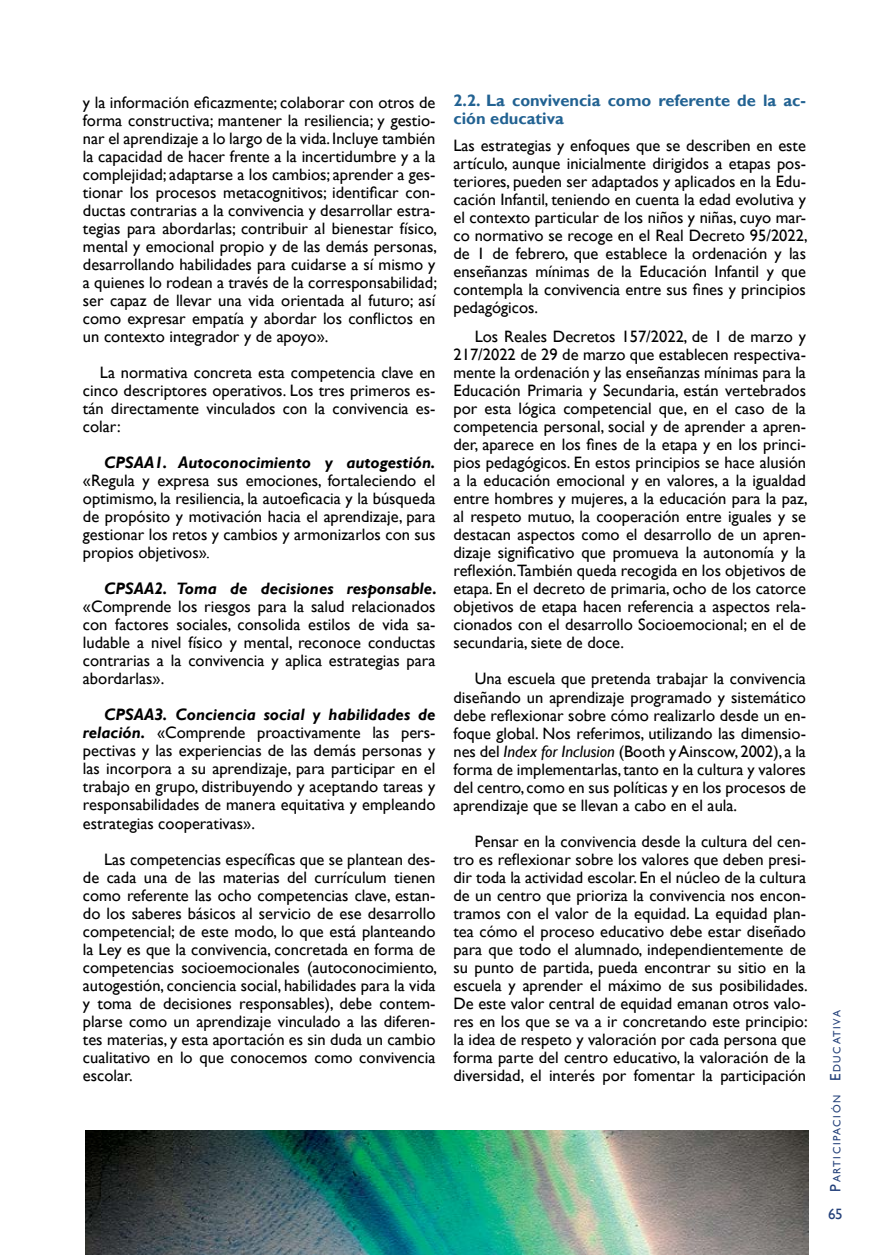
<style>
.page{position:relative;width:889px;height:1255px;background:#fff}
.page>*{position:absolute;margin:0;border:0;box-sizing:border-box;transform-origin:0 0}
.t1{font:16.5px/18px "Gill Sans";color:#000;text-align:justify}
.t2{font:italic 700 16.5px "Gill Sans";color:#000}
.t3{font:700 16.5px/18px "Gill Sans";color:#226292}
.t4{font:15px "Gill Sans";color:#24417a}
.t5{font:10.5px "Gill Sans";letter-spacing:.155em;color:#24417a}
.s1{font-style:italic}
.s2{font-weight:700;font-style:italic}
.s3{font-size:15px}
</style>
<div class="page">
<img style="left:85px;top:1130px;width:723px;height:124px">
<p class="t1" style="left:83px;top:94px;width:356px">y la información eficazmente; colaborar con otros de forma constructiva; mantener la resiliencia; y gestio&shy;nar el aprendizaje a lo largo de la vida. Incluye también la capacidad de hacer frente a la incertidumbre y a la complejidad; adaptarse a los cambios; aprender a ges&shy;tionar los procesos metacognitivos; identificar con&shy;ductas contrarias a la convivencia y desarrollar estra&shy;tegias para abordarlas; contribuir al bienestar físico, mental y emocional propio y de las demás personas, desarrollando habilidades para cuidarse a sí mismo y a quienes lo rodean a través de la corresponsabilidad; ser capaz de llevar una vida orientada al futuro; así como expresar empatía y abordar los conflictos en un contexto integrador y de apoyo».</p>
<p class="t1" style="left:83px;top:364px;width:354px;text-indent:17px">La normativa concreta esta competencia clave en cinco descriptores operativos. Los tres primeros es&shy;tán directamente vinculados con la convivencia es&shy;colar:</p>
<p class="t2" style="left:104px;top:453px;width:333px">CPSAA1. Autoconocimiento y autogestión.</p>
<p class="t1" style="left:83px;top:472px;width:354px">«Regula y expresa sus emociones, fortaleciendo el optimismo, la resiliencia, la autoeficacia y la búsqueda de propósito y motivación hacia el aprendizaje, para gestionar los retos y cambios y armonizarlos con sus propios objetivos»<span class="s1">.</span></p>
<p class="t2" style="left:104px;top:579px;width:334px">CPSAA2. Toma de decisiones responsable.</p>
<p class="t1" style="left:83px;top:598px;width:354px">«Comprende los riesgos para la salud relacionados con factores sociales, consolida estilos de vida sa&shy;ludable a nivel físico y mental, reconoce conductas contrarias a la convivencia y aplica estrategias para abordarlas».</p>
<p class="t1" style="left:83px;top:706px;width:354px;text-indent:21px"><span class="s2">CPSAA3. Conciencia social y habilidades de relación.</span> «Comprende proactivamente las pers&shy;pectivas y las experiencias de las demás personas y las incorpora a su aprendizaje, para participar en el trabajo en grupo, distribuyendo y aceptando tareas y responsabilidades de manera equitativa y empleando estrategias cooperativas».</p>
<p class="t1" style="left:83px;top:850px;width:356px;text-indent:21px">Las competencias específicas que se plantean des&shy;de cada una de las materias del currículum tienen como referente las ocho competencias clave, estan&shy;do los saberes básicos al servicio de ese desarrollo competencial; de este modo, lo que está planteando la Ley es que la convivencia, concretada en forma de competencias socioemocionales (autoconocimiento, autogestión, conciencia social, habilidades para la vida y toma de decisiones responsables), debe contem&shy;plarse como un aprendizaje vinculado a las diferen&shy;tes materias, y esta aportación es sin duda un cambio cualitativo en lo que conocemos como convivencia escolar.</p>
<p class="t3" style="left:453px;top:92px;width:354px">2.2. La convivencia como referente de la ac&shy;ción educativa</p>
<p class="t1" style="left:453px;top:136px;width:356px">Las estrategias y enfoques que se describen en este artículo, aunque inicialmente dirigidos a etapas pos&shy;teriores, pueden ser adaptados y aplicados en la Edu&shy;cación Infantil, teniendo en cuenta la edad evolutiva y el contexto particular de los niños y niñas, cuyo mar&shy;co normativo se recoge en el Real Decreto 95/2022, de 1 de febrero, que establece la ordenación y las enseñanzas mínimas de la Educación Infantil y que contempla la convivencia entre sus fines y principios pedagógicos.</p>
<p class="t1" style="left:453px;top:328px;width:356px;text-indent:21px">Los Reales Decretos 157/2022, de 1 de marzo y 217/2022 de 29 de marzo que establecen respectiva&shy;mente la ordenación y las enseñanzas mínimas para la Educación Primaria y Secundaria, están vertebrados por esta lógica competencial que, en el caso de la competencia personal, social y de aprender a apren&shy;der, aparece en los fines de la etapa y en los princi&shy;pios pedagógicos. En estos principios se hace alusión a la educación emocional y en valores, a la igualdad entre hombres y mujeres, a la educación para la paz, al respeto mutuo, la cooperación entre iguales y se destacan aspectos como el desarrollo de un apren&shy;dizaje significativo que promueva la autonomía y la reflexión.También queda recogida en los objetivos de etapa. En el decreto de primaria, ocho de los catorce objetivos de etapa hacen referencia a aspectos rela&shy;cionados con el desarrollo Socioemocional; en el de secundaria, siete de doce.</p>
<p class="t1" style="left:453px;top:670px;width:354px;text-indent:21px">Una escuela que pretenda trabajar la convivencia diseñando un aprendizaje programado y sistemático debe reflexionar sobre cómo realizarlo desde un en&shy;foque global. Nos referimos, utilizando las dimensio&shy;nes del <span class="s1">Index for Inclusion</span> (Booth y Ainscow, 2002), a la forma de implementarlas, tanto en la cultura y valores del centro, como en sus políticas y en los procesos de aprendizaje que se llevan a cabo en el aula.</p>
<p class="t1" style="left:453px;top:832px;width:356px;text-indent:21px">Pensar en la convivencia desde la cultura del cen&shy;tro es reflexionar sobre los valores que deben presi&shy;dir toda la actividad escolar. En el núcleo de la cultura de un centro que prioriza la convivencia nos encon&shy;tramos con el valor de la equidad. La equidad plan&shy;tea cómo el proceso educativo debe estar diseñado para que todo el alumnado, independientemente de su punto de partida, pueda encontrar su sitio en la escuela y aprender el máximo de sus posibilidades.<br>De este valor central de equidad emanan otros valo&shy;res en los que se va a ir concretando este principio: la idea de respeto y valoración por cada persona que forma parte del centro educativo, la valoración de la diversidad, el interés por fomentar la participación</p>
<p class="t5" style="left:831px;top:1191px;width:183px;rotate:-90deg"><span class="s3">P</span>articipación <span class="s3">E</span>ducativa</p>
<p class="t4" style="left:828px;top:1204px;width:16px">65</p>
</div>
